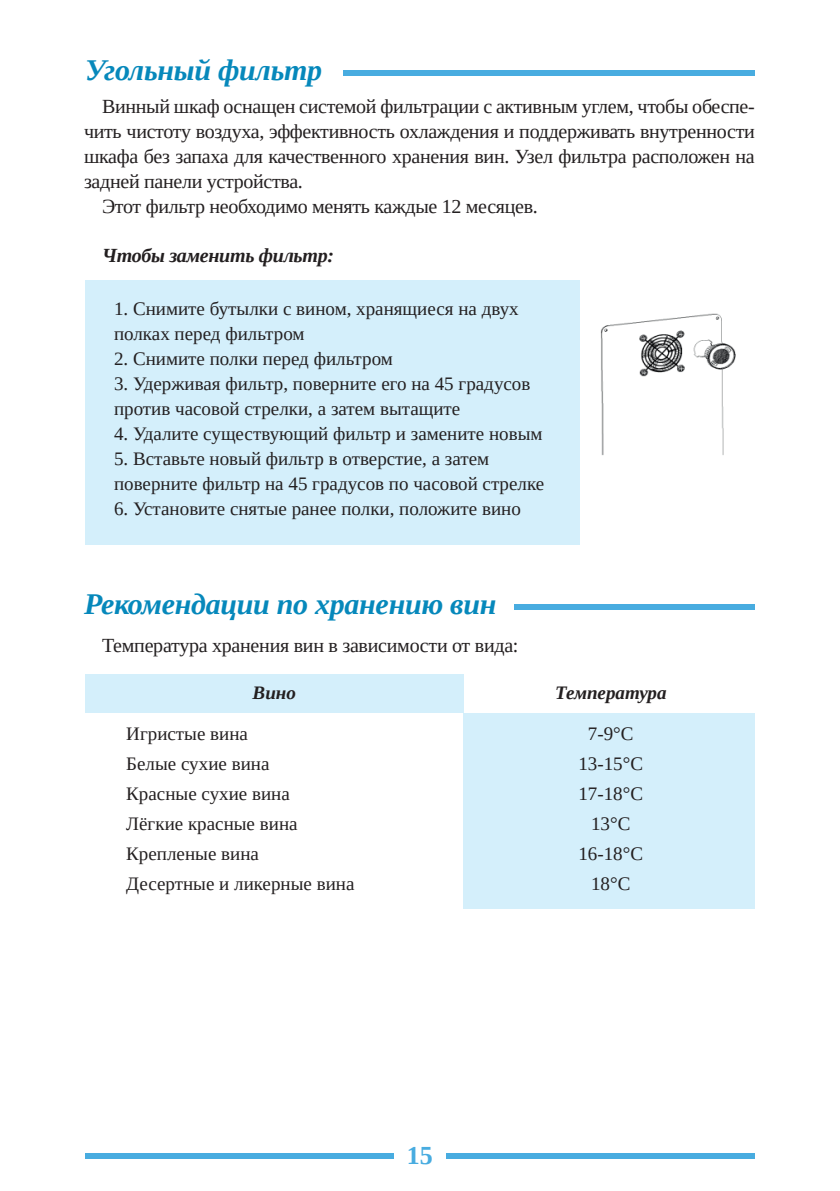
<style>
.page{position:relative;width:840px;height:1191px;background:#fff}
.page>*{position:absolute;margin:0;border:0;box-sizing:border-box;transform-origin:0 0}
.t1{font:italic 700 30px "Liberation Serif";letter-spacing:-.01em;color:#0688bb}
.t2{font:700 26px "Liberation Serif";color:#48ace0}
.t3{font:20px "Liberation Serif";letter-spacing:-.015em;color:#231f20}
.t4{font:italic 700 20px "Liberation Serif";letter-spacing:-.015em;color:#231f20}
.t5{font:19px/30px "Liberation Serif";color:#231f20}
.t6{font:italic 700 19px "Liberation Serif";color:#231f20}
</style>
<div class="page">
<div style="left:85px;top:1152px;width:308px;height:6px;background:#48ace0"></div>
<div style="left:446px;top:1152px;width:308px;height:6px;background:#48ace0"></div>
<div style="left:343px;top:70px;width:411px;height:6px;background:#48ace0"></div>
<div style="left:513px;top:604px;width:241px;height:5px;background:#48ace0"></div>
<div style="left:85px;top:280px;width:495px;height:265px;background:#d4effb"></div>
<div style="left:85px;top:674px;width:378px;height:39px;background:#d4effb"></div>
<div style="left:463px;top:713px;width:291px;height:195px;background:#d4effb"></div>
<img style="left:600px;top:313px;width:136px;height:143px">
<h1 class="t1" style="left:85px;top:51px;width:238px">Угольный фильтр</h1>
<p class="t3" style="left:102px;top:93px;width:654px">Винный шкаф оснащен системой фильтрации с активным углем, чтобы обеспе-</p>
<p class="t3" style="left:84px;top:118px;width:672px">чить чистоту воздуха, эффективность охлаждения и поддерживать внутренности</p>
<p class="t3" style="left:84px;top:143px;width:672px">шкафа без запаха для качественного хранения вин. Узел фильтра расположен на</p>
<p class="t3" style="left:84px;top:168px;width:220px">задней панели устройства.</p>
<p class="t3" style="left:102px;top:193px;width:437px">Этот фильтр необходимо менять каждые 12 месяцев.</p>
<p class="t4" style="left:102px;top:243px;width:233px">Чтобы заменить фильтр:</p>
<p class="t5" style="left:114px;top:296px;width:406px;line-height:25px">1. Снимите бутылки с вином, хранящиеся на двух полках перед фильтром</p>
<p class="t5" style="left:114px;top:344px;width:280px">2. Снимите полки перед фильтром</p>
<p class="t5" style="left:114px;top:371px;width:417px;line-height:25px">3. Удерживая фильтр, поверните его на 45 градусов против часовой стрелки, а затем вытащите</p>
<p class="t5" style="left:114px;top:419px;width:430px">4. Удалите существующий фильтр и замените новым</p>
<p class="t5" style="left:114px;top:446px;width:431px;line-height:25px">5. Вставьте новый фильтр в отверстие, а затем поверните фильтр на 45 градусов по часовой стрелке</p>
<p class="t5" style="left:114px;top:494px;width:408px">6. Установите снятые ранее полки, положите вино</p>
<h1 class="t1" style="left:84px;top:584px;width:413px">Рекомендации по хранению вин</h1>
<p class="t3" style="left:102px;top:632px;width:417px">Температура хранения вин в зависимости от вида:</p>
<p class="t6" style="left:252px;top:680px;width:45px">Вино</p>
<p class="t6" style="left:555px;top:680px;width:113px">Температура</p>
<p class="t5" style="left:126px;top:718px;width:229px">Игристые вина<br>Белые сухие вина<br>Красные сухие вина<br>Лёгкие красные вина<br>Крепленые вина<br>Десертные и ликерные вина</p>
<p class="t5" style="left:578px;top:718px;width:66px;text-align:center">7-9°С<br>13-15°С<br>17-18°С<br>13°С<br>16-18°С<br>18°С</p>
<h2 class="t2" style="left:407px;top:1138px;width:27px">15</h2>
</div>
